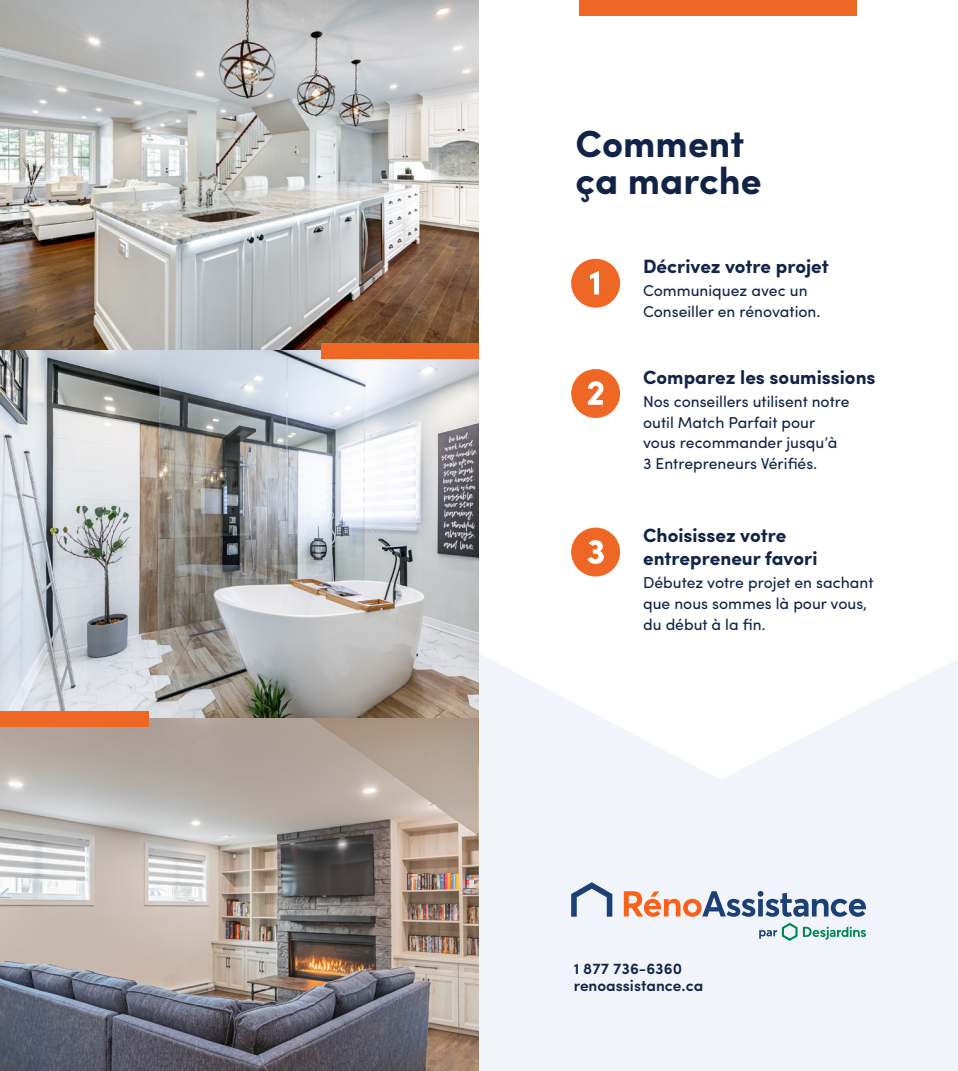
<style>
.page{position:relative;width:958px;height:1071px;background:#fff}
.page>*{position:absolute;margin:0;border:0;box-sizing:border-box;transform-origin:0 0}
.t1{font:700 37.98px/36.4px "Sofia Pro";color:#112447}
.t2{font:700 19.25px/23.1px "Sofia Pro";color:#112447}
.t3{font:15.75px/20.8px "Sofia Pro";color:#112447}
.t4{font:600 15.58px/17.5px "Sofia Pro";color:#112447}
</style>
<div class="page">
<img style="left:0;top:0;width:479px;height:1071px">
<div style="left:322px;top:343px;width:157px;height:16px;background:#ef6725"></div>
<div style="left:0;top:711px;width:149px;height:16px;background:#ef6725"></div>
<svg style="left:479px;top:654px;width:479px;height:417px;fill:#f1f5fb"></svg>
<div style="left:580px;top:0;width:277px;height:16px;background:#ef6725"></div>
<div style="left:571px;top:369px;width:49px;height:49px;background:#ef6725;border-radius:50%"></div>
<svg style="left:588px;top:381px;width:15px;height:24px"></svg>
<div style="left:571px;top:259px;width:49px;height:49px;background:#ef6725;border-radius:50%"></div>
<svg style="left:590px;top:271px;width:9px;height:23px"></svg>
<div style="left:571px;top:528px;width:49px;height:49px;background:#ef6725;border-radius:50%"></div>
<svg style="left:587px;top:540px;width:17px;height:24px"></svg>
<svg style="left:571px;top:882px;width:41px;height:35px"></svg>
<svg style="left:759px;top:923px;width:38px;height:18px"></svg>
<svg style="left:803px;top:927px;width:63px;height:13px"></svg>
<svg style="left:624px;top:891px;width:242px;height:26px"></svg>
<h1 class="t1" style="left:575px;top:123px;width:188px">Comment ça marche</h1>
<p class="t2" style="left:643px;top:254px;width:187px">Décrivez votre projet</p>
<p class="t3" style="left:643px;top:279px;width:179px">Communiquez avec un<br>Conseiller en rénovation.</p>
<p class="t2" style="left:643px;top:364px;width:234px">Comparez les soumissions</p>
<p class="t3" style="left:643px;top:390px;width:208px">Nos conseillers utilisent notre outil Match Parfait pour vous recommander jusqu’à<br>3 Entrepreneurs Vérifiés.</p>
<p class="t2" style="left:643px;top:523px;width:176px">Choisissez votre entrepreneur favori</p>
<p class="t3" style="left:643px;top:571px;width:232px">Débutez votre projet en sachant que nous sommes là pour vous, du début à la fin.</p>
<p class="t4" style="left:574px;top:958px;width:131px">1 877 736-6360 renoassistance.ca</p>
</div>
